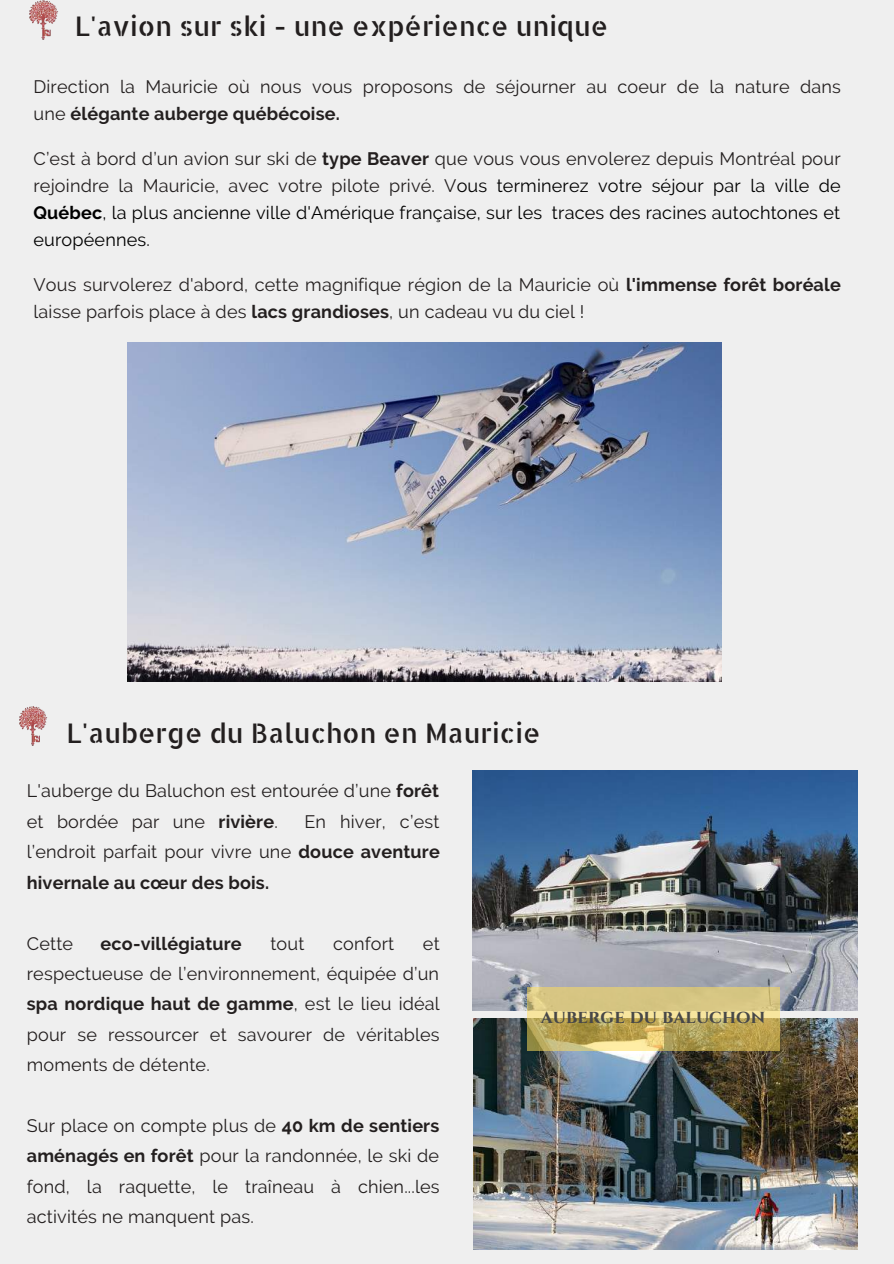
<style>
.page{position:relative;width:894px;height:1264px;background:#fff}
.page>*{position:absolute;margin:0;border:0;box-sizing:border-box;transform-origin:0 0}
.t1{font:27px "Allerta Stencil";color:#231f1f}
.t2{font:700 18.6px "Cinzel";letter-spacing:.01em;color:#484848}
.t3{font:18px/30.5px "Raleway";letter-spacing:.01em;color:#231f1f}
.t4{font:18px/27px "Raleway";letter-spacing:.01em;color:#000;text-align:justify}
.t5{font:700 18px "Raleway";letter-spacing:.01em;color:#231f1f}
.s1{font-weight:700}
.s2{color:#231f1f}
.s3{font-weight:700;color:#231f1f}
</style>
<div class="page">
<div style="left:0;top:0;width:893px;height:1263px;background:#efefef"></div>
<img style="left:29px;top:0;width:29px;height:40px">
<img style="left:127px;top:342px;width:593px;height:339px">
<img style="left:472px;top:770px;width:385px;height:240px">
<img style="left:473px;top:1018px;width:384px;height:231px">
<img style="left:19px;top:706px;width:29px;height:40px">
<svg style="left:527px;top:987px;width:252px;height:63px;background:#ccb970"></svg>
<h1 class="t1" style="left:75px;top:8px;width:535px">L'avion sur ski - une expérience unique</h1>
<p class="t3" style="left:33px;top:73px;width:808px;line-height:27px">Direction la Mauricie où nous vous proposons de séjourner au coeur de la nature dans une <span class="s1">élégante auberge québécoise.</span></p>
<p class="t4" style="left:33px;top:145px;width:808px"><span class="s2">C’est à bord d’un avion sur ski de</span> <span class="s3">type Beaver</span> <span class="s2">que vous vous envolerez depuis Montréal pour rejoindre la Mauricie, avec votre pilote privé. V</span>ous terminerez votre séjour par la ville de <span class="s1">Québec</span>, la plus ancienne ville d'Amérique française, sur les traces des racines autochtones et européennes.</p>
<p class="t3" style="left:33px;top:271px;width:808px;line-height:27px">Vous survolerez d'abord, cette magnifique région de la Mauricie où <span class="s1">l'immense forêt boréale </span>laisse parfois place à des <span class="s1">lacs grandioses</span>, un cadeau vu du ciel !</p>
<h1 class="t1" style="left:66px;top:715px;width:475px">L'auberge du Baluchon en Mauricie</h1>
<p class="t3" style="left:27px;top:775px;width:414px">L'auberge du Baluchon est entourée d’une <span class="s1">forêt </span>et bordée par une <span class="s1">rivière</span>.</p>
<p class="t3" style="left:27px;top:806px;width:414px;text-align:justify;text-indent:277px">En hiver, c’est l’endroit parfait pour vivre une <span class="s1">douce aventure hivernale au cœur des bois.</span></p>
<p class="t3" style="left:27px;top:927px;width:48px">Cette</p>
<p class="t5" style="left:101px;top:932px;width:142px">eco-villégiature</p>
<p class="t3" style="left:270px;top:927px;width:36px">tout</p>
<p class="t3" style="left:333px;top:927px;width:63px">confort</p>
<p class="t3" style="left:27px;top:927px;width:414px;text-align:justify;text-indent:396px">et respectueuse de l’environnement, équipée d’un <span class="s1">spa nordique haut de gamme</span>, est le lieu idéal pour se ressourcer et savourer de véritables moments de détente.</p>
<p class="t3" style="left:27px;top:1110px;width:414px;text-align:justify">Sur place on compte plus de <span class="s1">40 km de sentiers aménagés en forêt</span> pour la randonnée, le ski de fond, la raquette, le traîneau à chien...les activités ne manquent pas.</p>
<p class="t2" style="left:540px;top:1004px;width:226px">AUBERGE DU BALUCHON</p>
</div>
